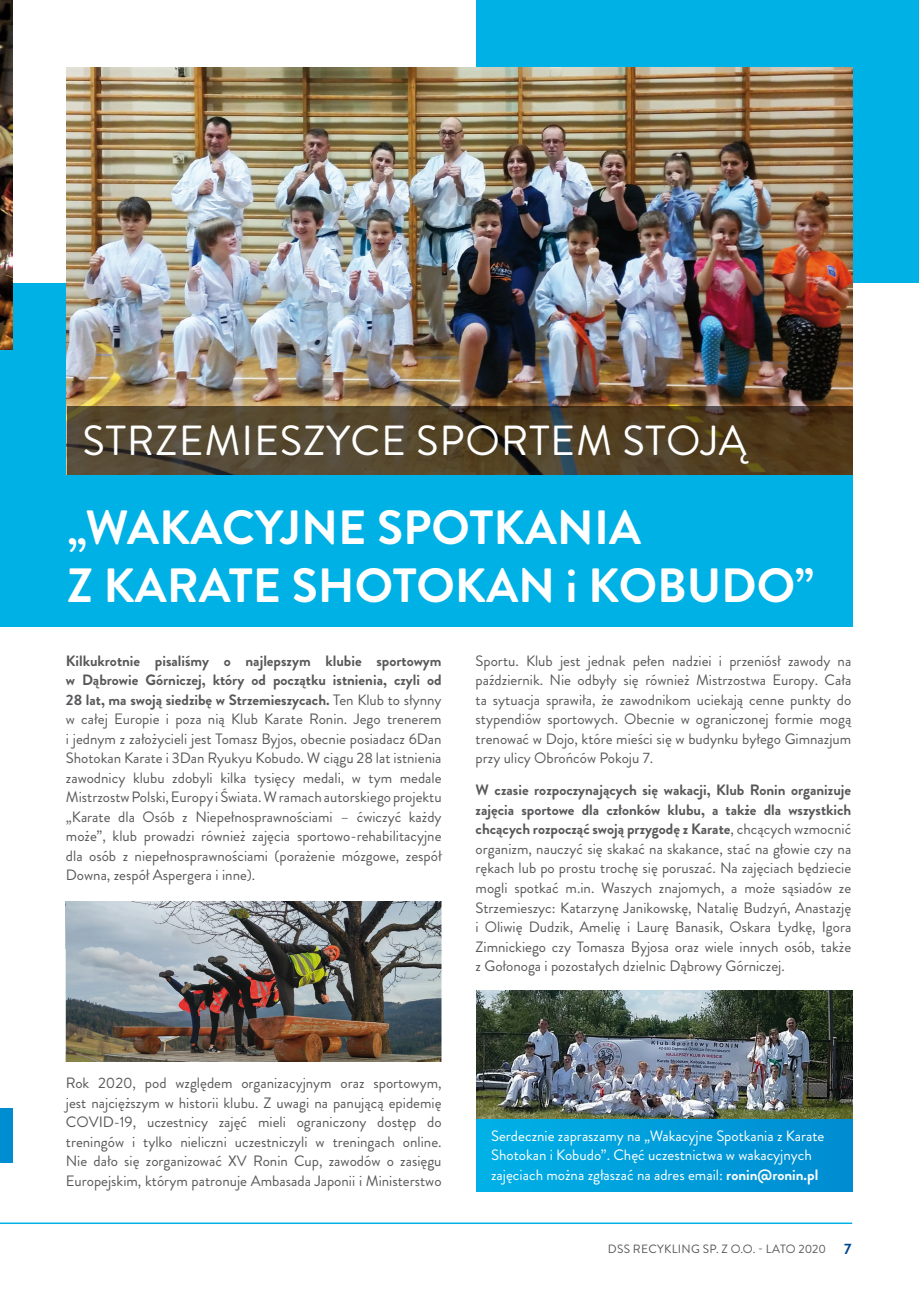
<style>
.page{position:relative;width:919px;height:1289px;background:#fff}
.page>*{position:absolute;margin:0;border:0;box-sizing:border-box;transform-origin:0 0}
.t1{font:700 48px/57.6px "Brandon Grotesque";color:#fff}
.t2{font:42px "Brandon Grotesque";letter-spacing:.02em;color:#fff}
.t3{font:15px/19.5px "Brandon Grotesque";color:#58585a;text-align:justify}
.t4{font:15px/19.5px "Brandon Grotesque";color:#fff}
.t5{font:12px "Brandon Grotesque";letter-spacing:.02em;color:#58585a}
.s1{font-weight:700}
.s2{font-weight:700;font-size:15px;color:#004494}
</style>
<div class="page">
<div style="left:0;top:283px;width:852px;height:343px;background:#00b1e6"></div>
<div style="left:476px;top:0;width:442px;height:283px;background:#00b1e6"></div>
<img style="left:0;top:0;width:13px;height:349px">
<div style="left:0;top:1108px;width:13px;height:54px;background:#008cd1"></div>
<img style="left:476px;top:990px;width:376px;height:129px">
<img style="left:67px;top:67px;width:785px;height:339px">
<img style="left:66px;top:901px;width:375px;height:160px">
<svg style="left:67px;top:406px;width:785px;height:69px;background:#504129"></svg>
<div style="left:476px;top:1119px;width:376px;height:72px;background:linear-gradient(to right,#00b1e6,#008bd0)"></div>
<hr style="left:0;top:1222px;width:852px;height:1px;background:#00b1e6">
<h2 class="t2" style="left:83px;top:412px;width:665px">STRZEMIESZYCE SPORTEM STOJĄ</h2>
<h1 class="t1" style="left:67px;top:499px;width:748px">„WAKACYJNE SPOTKANIA<br>Z KARATE SHOTOKAN i KOBUDO”</h1>
<p class="t3" style="left:66px;top:651px;width:377px"><span class="s1">Kilkukrotnie pisaliśmy o najlepszym klubie sportowym w Dąbrowie Górniczej, który od początku istnienia, czyli od 28 lat, ma swoją siedzibę w Strzemieszycach.</span> Ten Klub to słynny w całej Europie i poza nią Klub Karate Ronin. Jego trenerem i jednym z założycieli jest Tomasz Byjos, obecnie posiadacz 6Dan Shotokan Karate i 3Dan Ryukyu Kobudo. W ciągu 28 lat istnienia zawodnicy klubu zdobyli kilka tysięcy medali, w tym medale Mistrzostw Polski, Europy i Świata. W ramach autorskiego projektu „Karate dla Osób z Niepełnosprawnościami – ćwiczyć każdy może”, klub prowadzi również zajęcia sportowo-rehabilitacyjne dla osób z niepełnosprawnościami (porażenie mózgowe, zespół Downa, zespół Aspergera i inne).</p>
<p class="t3" style="left:475px;top:651px;width:377px">Sportu. Klub jest jednak pełen nadziei i przeniósł zawody na październik. Nie odbyły się również Mistrzostwa Europy. Cała ta sytuacja sprawiła, że zawodnikom uciekają cenne punkty do stypendiów sportowych. Obecnie w ograniczonej formie mogą trenować w Dojo, które mieści się w budynku byłego Gimnazjum przy ulicy Obrońców Pokoju 7.</p>
<p class="t3" style="left:475px;top:780px;width:377px"><span class="s1">W czasie rozpoczynających się wakacji, Klub Ronin organizuje zajęcia sportowe dla członków klubu, a także dla wszystkich chcących rozpocząć swoją przygodę z Karate</span>, chcących wzmocnić organizm, nauczyć się skakać na skakance, stać na głowie czy na rękach lub po prostu trochę się poruszać. Na zajęciach będziecie mogli spotkać m.in. Waszych znajomych, a może sąsiadów ze Strzemieszyc: Katarzynę Janikowskę, Natalię Budzyń, Anastazję i Oliwię Dudzik, Amelię i Laurę Banasik, Oskara Łydkę, Igora Zimnickiego czy Tomasza Byjosa oraz wiele innych osób, także z Gołonoga i pozostałych dzielnic Dąbrowy Górniczej.</p>
<p class="t3" style="left:66px;top:1073px;width:377px">Rok 2020, pod względem organizacyjnym oraz sportowym, jest najcięższym w historii klubu. Z uwagi na panującą epidemię COVID-19, uczestnicy zajęć mieli ograniczony dostęp do treningów i tylko nieliczni uczestniczyli w treningach online.<br>Nie dało się zorganizować XV Ronin Cup, zawodów o zasięgu Europejskim, którym patronuje Ambasada Japonii i Ministerstwo</p>
<p class="t4" style="left:491px;top:1125px;width:335px">Serdecznie zapraszamy na „Wakacyjne Spotkania z Karate<br>Shotokan i Kobudo”. Chęć uczestnictwa w wakacyjnych zajęciach można zgłaszać na adres email: <span class="s1">ronin@ronin.pl</span></p>
<p class="t5" style="left:607px;top:1240px;width:245px">DSS RECYKLING SP. Z O.O. - LATO 2020 <span class="s2">7</span></p>
</div>
